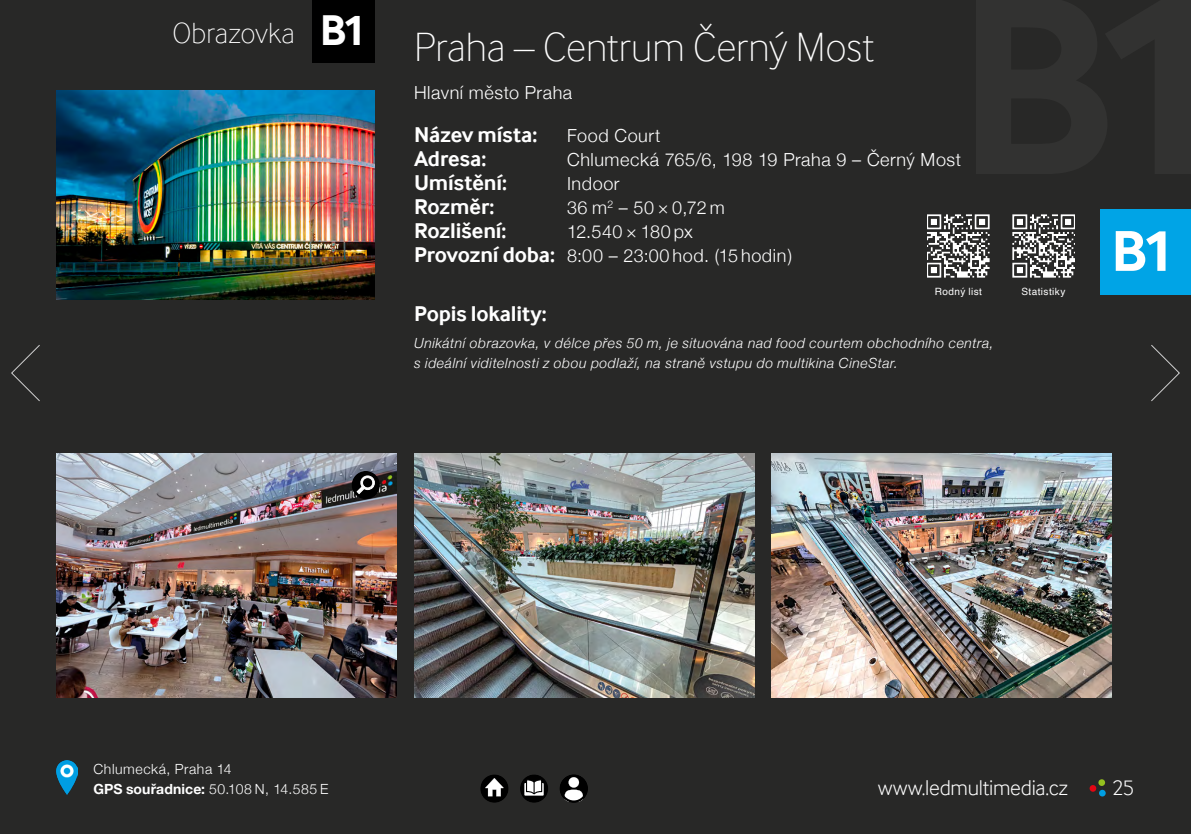
<style>
.page{position:relative;width:1191px;height:834px;background:#fff}
.page>*{position:absolute;margin:0;border:0;box-sizing:border-box;transform-origin:0 0}
.t1{font:700 59.6px "Inter Face";color:#fff}
.t2{font:700 44.2px "Inter Face";color:#fff}
.t3{font:100 42px "Inter Face";color:#fff}
.t4{font:100 30px "Inter Face";color:#fff}
.t5{font:700 22px/24px "Inter Face";letter-spacing:-.01em;color:#fff}
.t6{font:300 22px "Inter Face";letter-spacing:-.01em;color:#fff}
.t7{font:300 18px/24px "Helvetica Neue";letter-spacing:.03em;color:#fff}
.t8{font:italic 300 14px/20px "Helvetica Neue";letter-spacing:.04em;color:#fff}
.t9{font:300 14px/20px "Helvetica Neue";letter-spacing:.04em;color:#fff}
.t10{font:10px "Helvetica";letter-spacing:.045em;color:#fff}
.s1{font-weight:700}
</style>
<div class="page">
<div style="left:0;top:0;width:1191px;height:833px;background:#282827"></div>
<div style="left:1100px;top:210px;width:91px;height:85px;background:#00a4e6"></div>
<div style="left:312px;top:0;width:62px;height:62px;background:#000"></div>
<svg style="left:1098px;top:789px;width:7px;height:7px"></svg>
<div style="left:1098px;top:779px;width:7px;height:7px;background:#95c11f;border-radius:50%"></div>
<svg style="left:1089px;top:784px;width:7px;height:7px"></svg>
<img style="left:414px;top:454px;width:340px;height:243px">
<img style="left:771px;top:454px;width:340px;height:243px">
<img style="left:57px;top:454px;width:340px;height:243px">
<img style="left:57px;top:91px;width:317px;height:208px">
<img style="left:57px;top:760px;width:21px;height:34px">
<img style="left:927px;top:215px;width:62px;height:62px">
<img style="left:1012px;top:215px;width:62px;height:62px">
<svg style="left:559px;top:774px;width:29px;height:28px"></svg>
<svg style="left:520px;top:774px;width:28px;height:28px"></svg>
<svg style="left:480px;top:774px;width:28px;height:28px"></svg>
<svg style="left:1151px;top:345px;width:29px;height:57px"></svg>
<svg style="left:11px;top:345px;width:29px;height:57px"></svg>
<svg style="left:351px;top:471px;width:29px;height:28px"></svg>
<h3 class="t4" style="left:172px;top:16px;width:124px">Obrazovka</h3>
<h2 class="t2" style="left:320px;top:5px;width:48px">B1</h2>
<h3 class="t3" style="left:414px;top:23px;width:461px">Praha – Centrum Černý Most</h3>
<p class="t7" style="left:414px;top:80px;width:160px">Hlavní město Praha</p>
<p class="t7" style="left:567px;top:122px;width:395px">Food Court<br>Chlumecká 765/6, 198 19 Praha 9 – Černý Most<br>Indoor<br>36 m<sup>2</sup> – 50 × 0,72 m<br>12.540 × 180 px<br>8:00 – 23:00 hod. (15 hodin)</p>
<h3 class="t5" style="left:414px;top:122px;width:142px">Název místa:<br>Adresa:<br>Umístění:<br>Rozměr:<br>Rozlišení:<br>Provozní doba:</h3>
<p class="t10" style="left:935px;top:284px;width:49px">Rodný list</p>
<p class="t10" style="left:1021px;top:284px;width:45px">Statistiky</p>
<h3 class="t5" style="left:414px;top:301px;width:134px">Popis lokality:</h3>
<p class="t8" style="left:414px;top:332px;width:581px">Unikátní obrazovka, v délce přes 50 m, je situována nad food courtem obchodního centra, s ideální viditelnosti z obou podlaží, na straně vstupu do multikina CineStar.</p>
<h1 class="t1" style="left:1111px;top:216px;width:65px">B1</h1>
<p class="t9" style="left:94px;top:757px;width:236px">Chlumecká, Praha 14<br><span class="s1">GPS souřadnice:</span> 50.108 N, 14.585 E</p>
<h3 class="t6" style="left:878px;top:774px;width:192px">www.ledmultimedia.cz</h3>
<h3 class="t6" style="left:1112px;top:774px;width:24px">25</h3>
</div>
